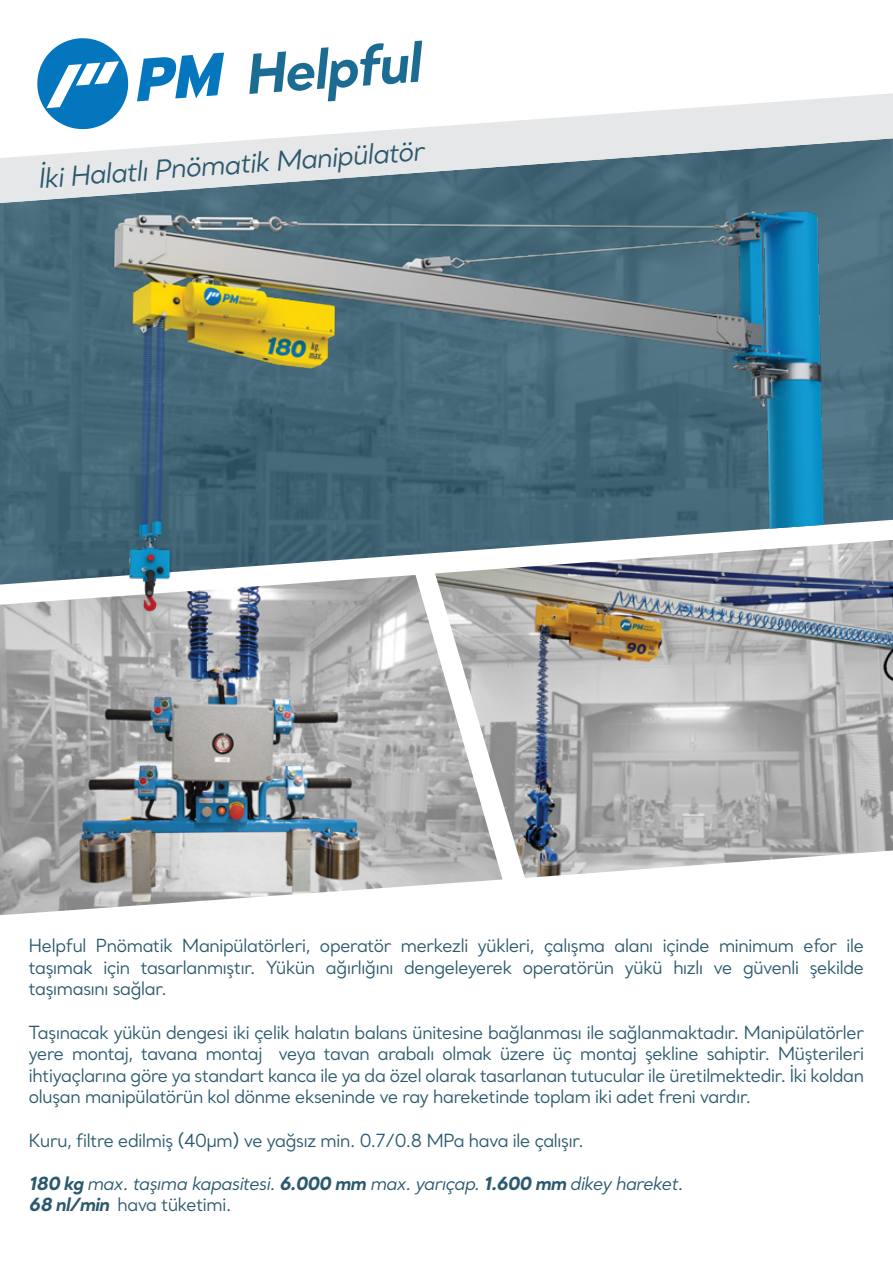
<style>
.page{position:relative;width:893px;height:1263px;background:#fff}
.page>*{position:absolute;margin:0;border:0;box-sizing:border-box;transform-origin:0 0}
.t1{font:italic 700 54px "Santral";color:#1c6b92}
.t2{font:italic 27px "Santral";color:#2b596d}
.t3{font:18px/21.6px "Santral";letter-spacing:-.05em;color:#2b596d;text-align:justify}
.t4{font:italic 18px/21.6px "Santral";letter-spacing:-.05em;color:#2b596d}
.s1{font-weight:700}
.s2{font-style:normal}
</style>
<div class="page">
<img style="left:0;top:203px;width:23px;height:372px">
<svg style="left:0;top:93px;width:893px;height:110px;fill:#e6e7e8"></svg>
<img style="left:0;top:575px;width:502px;height:340px">
<img style="left:435px;top:708px;width:458px;height:170px">
<svg style="left:137px;top:53px;width:87px;height:48px"></svg>
<svg style="left:36px;top:38px;width:94px;height:93px"></svg>
<img style="left:23px;top:157px;width:870px;height:551px">
<h1 class="t1" style="left:241px;top:37px;width:179px;rotate:-4deg">Helpful</h1>
<h2 class="t2" style="left:36px;top:160px;width:390px;rotate:-4deg">İki Halatlı Pnömatik Manipülatör</h2>
<p class="t3" style="left:29px;top:934px;width:837px">Helpful Pnömatik Manipülatörleri, operatör merkezli yükleri, çalışma alanı içinde minimum efor ile taşımak için tasarlanmıştır. Yükün ağırlığını dengeleyerek operatörün yükü hızlı ve güvenli şekilde taşımasını sağlar.</p>
<p class="t3" style="left:29px;top:1021px;width:837px">Taşınacak yükün dengesi iki çelik halatın balans ünitesine bağlanması ile sağlanmaktadır. Manipülatörler yere montaj, tavana montaj veya tavan arabalı olmak üzere üç montaj şekline sahiptir. Müşterileri ihtiyaçlarına göre ya standart kanca ile ya da özel olarak tasarlanan tutucular ile üretilmektedir. İki koldan oluşan manipülatörün kol dönme ekseninde ve ray hareketinde toplam iki adet freni vardır.</p>
<p class="t3" style="left:29px;top:1129px;width:557px">Kuru, filtre edilmiş (40μm) ve yağsız min. 0.7/0.8 MPa hava ile çalışır.</p>
<p class="t4" style="left:29px;top:1172px;width:656px"><span class="s1">180 kg</span> max. taşıma kapasitesi. <span class="s1">6.000 mm</span> max. yarıçap. <span class="s1">1.600 mm</span> dikey hareket.<br><span class="s1">68 nl/min</span> <span class="s2">hava tüketimi.</span></p>
</div>
